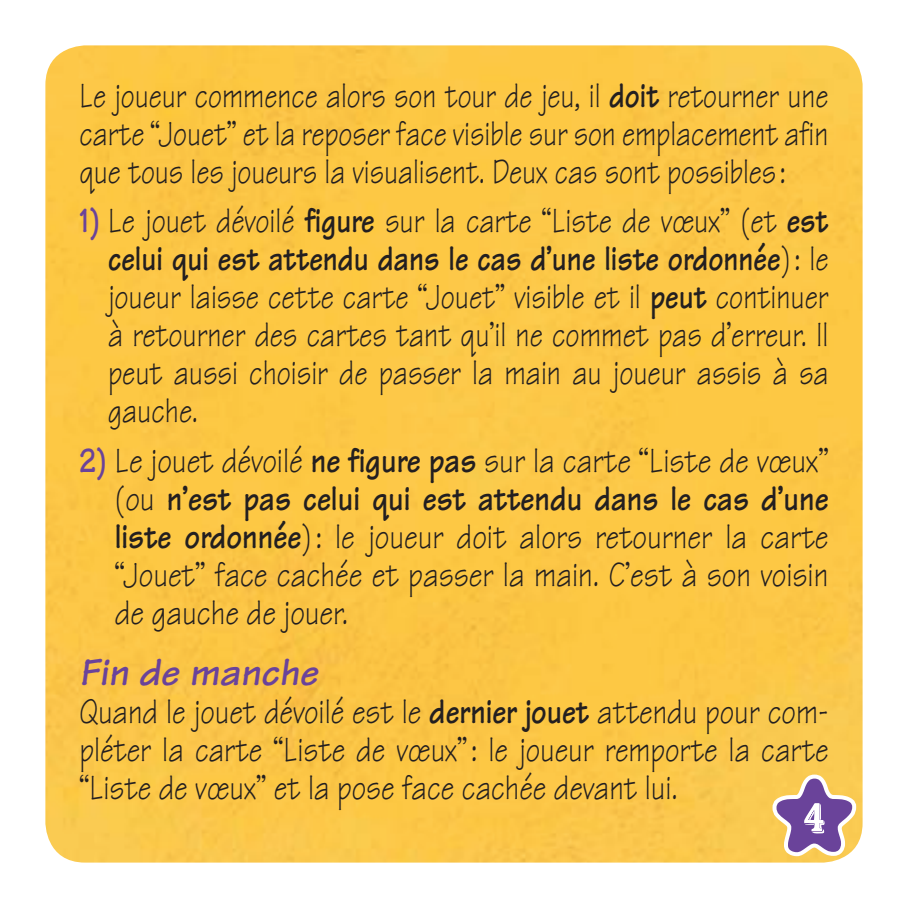
<style>
.page{position:relative;width:908px;height:908px;background:#fff}
.page>*{position:absolute;margin:0;border:0;box-sizing:border-box;transform-origin:0 0}
.t1{font:104px "Distro Bats";color:#6a439a}
.t2{font:italic 700 40px "Tekton";color:#6a439a}
.t3{font:36px/38px "Tekton";color:#231f20;text-align:justify;scale:.82 1}
.t4{font:36px/38px "Tekton";color:#231f20;text-align:justify;scale:.85 1}
.t5{font:36px/38px "Tekton";color:#231f20;text-align:justify;scale:.81 1}
.t6{font:36px/38px "Tekton";color:#231f20;text-align:justify;scale:.84 1}
.s1{font-weight:700}
.s2{font-weight:700;color:#6a439a}
</style>
<div class="page">
<div style="left:45px;top:45px;width:817px;height:817px;background:#fcc845"></div>
<svg style="left:765px;top:767px;width:97px;height:95px"></svg>
<p class="t5" style="left:79px;top:76px;width:925px">Le joueur commence alors son tour de jeu, il <span class="s1">doit</span> retourner une carte “Jouet” et la reposer face visible sur son emplacement afin que tous les joueurs la visualisent. Deux cas sont possibles :</p>
<p class="t3" style="left:108px;top:201px;width:879px;text-indent:-29px"><span class="s2">1)</span> Le jouet dévoilé <span class="s1">figure</span> sur la carte “Liste de vœux” (et <span class="s1">est celui qui est attendu dans le cas d’une liste ordonnée</span>): le joueur laisse cette carte “Jouet” visible et il <span class="s1">peut</span> continuer à retourner des cartes tant qu’il ne commet pas d’erreur. Il peut aussi choisir de passer la main au joueur assis à sa gauche.</p>
<p class="t4" style="left:115px;top:441px;width:841px;text-indent:-35px"><span class="s2">2)</span> Le jouet dévoilé <span class="s1">ne figure pas</span> sur la carte “Liste de vœux” (ou <span class="s1">n’est pas celui qui est attendu dans le cas d’une liste ordonnée</span>): le joueur doit alors retourner la carte “Jouet” face cachée et passer la main. C’est à son voisin de gauche de jouer.</p>
<p class="t2" style="left:79px;top:646px;width:240px">Fin de manche</p>
<p class="t6" style="left:79px;top:692px;width:892px">Quand le jouet dévoilé est le <span class="s1">dernier jouet</span> attendu pour com&shy;pléter la carte “Liste de vœux”: le joueur remporte la carte “Liste de vœux” et la pose face cachée devant lui.</p>
<h1 class="t1" style="left:771px;top:766px;width:87px">W</h1>
</div>
